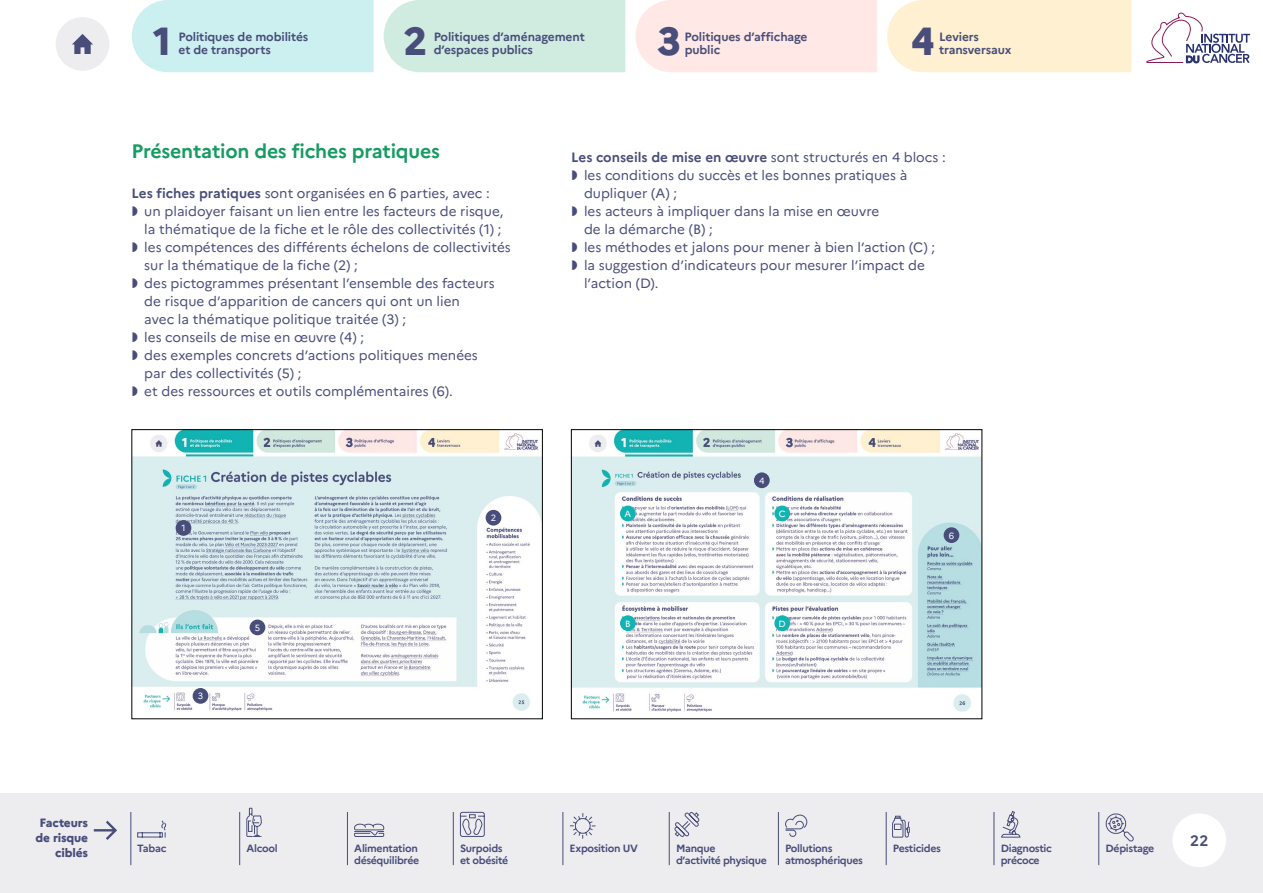
<style>
.page{position:relative;width:1263px;height:893px;background:#fff}
.page>*{position:absolute;margin:0;border:0;box-sizing:border-box;transform-origin:0 0}
.t1{font:800 39.15px "Marianne";color:#484d7a}
.t2{font:700 19.5px "Marianne";letter-spacing:-.01em;color:#169b62}
.t3{font:700 15px "Marianne";color:#484d7a}
.t4{font:13.5px/18px "Marianne";color:#484d7a}
.t5{font:700 12px "Marianne";letter-spacing:-.01em;color:#484d7a}
.t6{font:800 12px/15px "Marianne";letter-spacing:-.01em;color:#484d7a;text-align:right}
.t7{font:700 10.5px/12px "Marianne";letter-spacing:-.03em;color:#484d7a}
.t8{font:9px "Marianne";color:#fff}
.s1{font-weight:700}
</style>
<div class="page">
<div style="left:132px;top:0;width:241px;height:72px;background:#ccf0f0"></div>
<div style="left:635px;top:0;width:242px;height:72px;background:#ffe8e5"></div>
<div style="left:887px;top:0;width:244px;height:72px;background:#fef0d0"></div>
<div style="left:384px;top:0;width:241px;height:72px;background:#d0ebe0"></div>
<div style="left:0;top:793px;width:1263px;height:100px;background:#ededf0"></div>
<svg style="left:94px;top:821px;width:23px;height:19px"></svg>
<div style="left:1172px;top:813px;width:54px;height:54px;background:#fff;border-radius:50%"></div>
<div style="left:56px;top:17px;width:53px;height:54px;background:#ededf0;border-radius:50%"></div>
<svg style="left:72px;top:34px;width:21px;height:20px"></svg>
<hr style="left:130px;top:812px;width:1px;height:53px;background:#484d7a">
<hr style="left:239px;top:812px;width:1px;height:53px;background:#484d7a">
<hr style="left:347px;top:812px;width:1px;height:53px;background:#484d7a">
<hr style="left:453px;top:812px;width:1px;height:53px;background:#484d7a">
<hr style="left:562px;top:812px;width:1px;height:53px;background:#484d7a">
<hr style="left:669px;top:812px;width:1px;height:53px;background:#484d7a">
<hr style="left:778px;top:812px;width:1px;height:53px;background:#484d7a">
<hr style="left:886px;top:812px;width:1px;height:53px;background:#484d7a">
<hr style="left:993px;top:812px;width:1px;height:53px;background:#484d7a">
<hr style="left:1098px;top:812px;width:1px;height:53px;background:#484d7a">
<svg style="left:460px;top:812px;width:25px;height:25px"></svg>
<svg style="left:674px;top:812px;width:26px;height:25px"></svg>
<svg style="left:785px;top:814px;width:22px;height:23px"></svg>
<svg style="left:1105px;top:813px;width:29px;height:29px"></svg>
<svg style="left:1001px;top:811px;width:19px;height:27px"></svg>
<svg style="left:137px;top:820px;width:29px;height:18px"></svg>
<svg style="left:246px;top:807px;width:16px;height:30px"></svg>
<svg style="left:354px;top:823px;width:30px;height:14px"></svg>
<svg style="left:570px;top:813px;width:26px;height:26px"></svg>
<svg style="left:892px;top:816px;width:18px;height:22px"></svg>
<svg style="left:1146px;top:13px;width:104px;height:50px"></svg>
<img style="left:134px;top:431px;width:406px;height:280px">
<img style="left:573px;top:431px;width:407px;height:281px">
<div style="left:571px;top:429px;width:411px;height:290px;border:1px solid #000"></div>
<div style="left:176px;top:520px;width:15px;height:16px;background:#484d7a;border-radius:50%"></div>
<div style="left:486px;top:510px;width:15px;height:16px;background:#484d7a;border-radius:50%"></div>
<div style="left:193px;top:688px;width:15px;height:16px;background:#484d7a;border-radius:50%"></div>
<div style="left:754px;top:472px;width:16px;height:16px;background:#484d7a;border-radius:50%"></div>
<div style="left:250px;top:620px;width:15px;height:15px;background:#484d7a;border-radius:50%"></div>
<div style="left:944px;top:527px;width:15px;height:16px;background:#484d7a;border-radius:50%"></div>
<div style="left:620px;top:506px;width:16px;height:15px;background:#12b3b3;border-radius:50%"></div>
<div style="left:620px;top:615px;width:16px;height:16px;background:#12b3b3;border-radius:50%"></div>
<div style="left:774px;top:506px;width:16px;height:15px;background:#12b3b3;border-radius:50%"></div>
<div style="left:774px;top:615px;width:16px;height:16px;background:#12b3b3;border-radius:50%"></div>
<h1 class="t1" style="left:153px;top:11px;width:20px">1</h1>
<h1 class="t1" style="left:404px;top:11px;width:25px">2</h1>
<h1 class="t1" style="left:658px;top:11px;width:25px">3</h1>
<h1 class="t1" style="left:911px;top:11px;width:25px">4</h1>
<p class="t5" style="left:179px;top:27px;width:131px">Politiques de mobilités</p>
<p class="t5" style="left:434px;top:27px;width:153px">Politiques d’aménagement</p>
<p class="t5" style="left:685px;top:27px;width:124px">Politiques d’affichage</p>
<p class="t5" style="left:939px;top:27px;width:41px">Leviers</p>
<p class="t5" style="left:434px;top:41px;width:101px">d’espaces publics</p>
<p class="t5" style="left:685px;top:41px;width:37px">public</p>
<p class="t5" style="left:179px;top:41px;width:94px">et de transports</p>
<p class="t5" style="left:939px;top:41px;width:74px">transversaux</p>
<h2 class="t2" style="left:132px;top:136px;width:310px">Présentation des fiches pratiques</h2>
<p class="t4" style="left:144px;top:183px;width:368px;text-indent:-13px"><span class="s1">Les fiches pratiques</span> sont organisées en 6 parties, avec :<br>un plaidoyer faisant un lien entre les facteurs de risque, la thématique de la fiche et le rôle des collectivités (1) ; les compétences des différents échelons de collectivités sur la thématique de la fiche (2) ;<br>des pictogrammes présentant l’ensemble des facteurs de risque d’apparition de cancers qui ont un lien<br>avec la thématique politique traitée (3) ;<br>les conseils de mise en œuvre (4) ;<br>des exemples concrets d’actions politiques menées<br>par des collectivités (5) ;<br>et des ressources et outils complémentaires (6).</p>
<p class="t8" style="left:181px;top:521px;width:6px">1</p>
<p class="t8" style="left:198px;top:689px;width:7px">3</p>
<p class="t8" style="left:255px;top:621px;width:7px">5</p>
<p class="t8" style="left:491px;top:511px;width:7px">2</p>
<p class="t4" style="left:584px;top:147px;width:363px;text-indent:-13px"><span class="s1">Les conseils de mise en œuvre</span> sont structurés en 4 blocs : les conditions du succès et les bonnes pratiques à dupliquer (A) ;<br>les acteurs à impliquer dans la mise en œuvre<br>de la démarche (B) ;<br>les méthodes et jalons pour mener à bien l’action (C) ; la suggestion d’indicateurs pour mesurer l’impact de l’action (D).</p>
<p class="t8" style="left:624px;top:507px;width:8px">A</p>
<p class="t8" style="left:625px;top:616px;width:7px">B</p>
<p class="t8" style="left:759px;top:473px;width:7px">4</p>
<p class="t8" style="left:779px;top:507px;width:8px">C</p>
<p class="t8" style="left:778px;top:616px;width:9px">D</p>
<p class="t8" style="left:949px;top:528px;width:7px">6</p>
<p class="t6" style="left:35px;top:814px;width:54px">Facteurs de risque ciblés</p>
<p class="t7" style="left:137px;top:842px;width:31px">Tabac</p>
<p class="t7" style="left:246px;top:842px;width:33px">Alcool</p>
<p class="t7" style="left:354px;top:842px;width:66px">Alimentation déséquilibrée</p>
<p class="t7" style="left:570px;top:842px;width:70px">Exposition UV</p>
<p class="t7" style="left:893px;top:842px;width:49px">Pesticides</p>
<p class="t7" style="left:460px;top:842px;width:50px">Surpoids et obésité</p>
<p class="t7" style="left:676px;top:842px;width:92px">Manque<br>d’activité physique</p>
<p class="t7" style="left:785px;top:842px;width:79px">Pollutions atmosphériques</p>
<p class="t7" style="left:1001px;top:842px;width:53px">Diagnostic</p>
<p class="t7" style="left:1105px;top:842px;width:50px">Dépistage</p>
<p class="t7" style="left:1001px;top:854px;width:40px">précoce</p>
<p class="t3" style="left:1190px;top:829px;width:20px">22</p>
</div>
